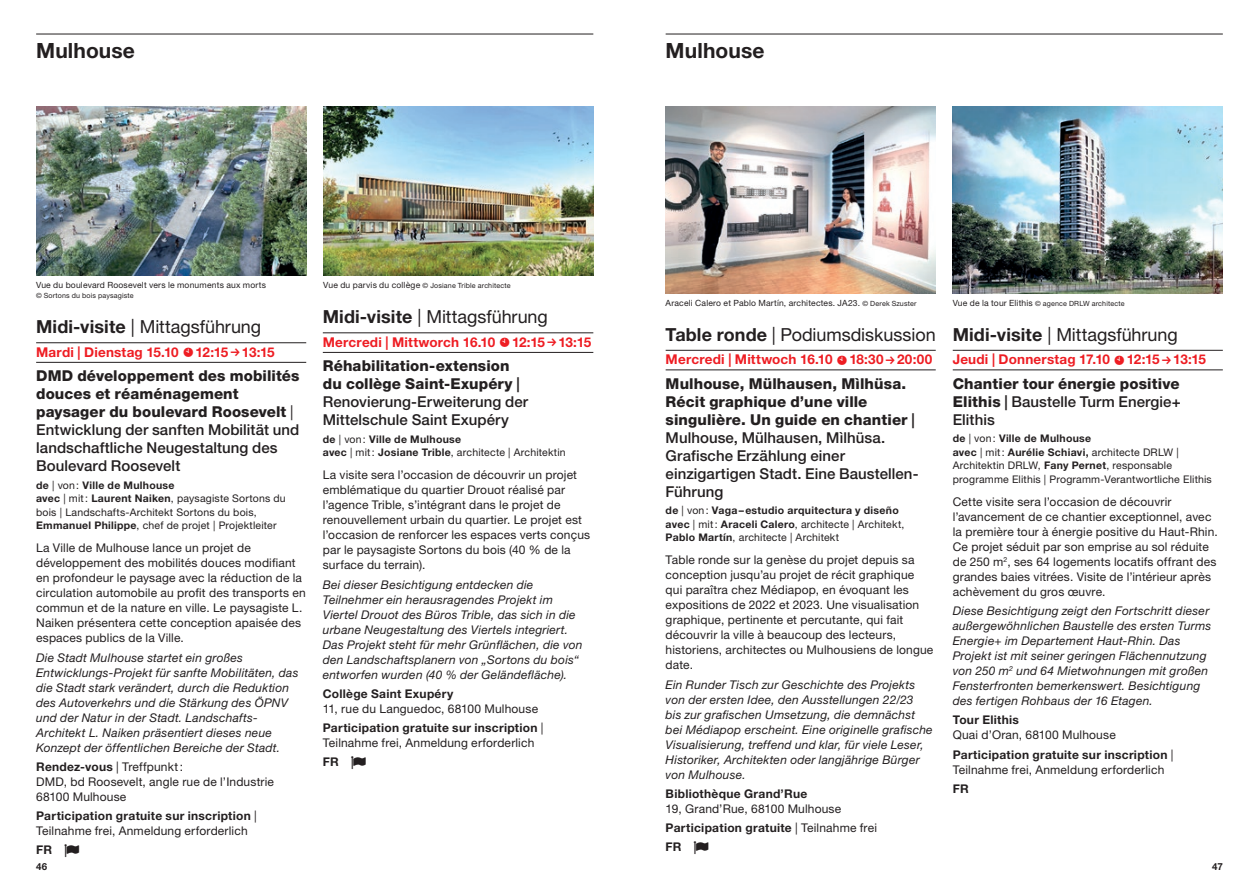
<style>
.page{position:relative;width:1259px;height:893px;background:#fff}
.page>*{position:absolute;margin:0;border:0;box-sizing:border-box;transform-origin:0 0}
.Ville_2024{font:700 21px "Helvetica Neue LT Std";letter-spacing:.005em;color:#231f20}
.Type_manifestation{font:18px "Helvetica Neue LT Std";letter-spacing:-.005em;color:#231f20}
.Titre_manif_2024{font:500 15px/18px "Helvetica Neue LT Std";letter-spacing:.005em;color:#231f20}
.Titre_manif_2024-2{font:800 15px/18px "Helvetica Neue LT Std";letter-spacing:.005em;color:#231f20;text-align:justify}
.Dates_Bold_rouge_f{font:700 13.5px "Helvetica Neue LT Std";letter-spacing:.015em;color:#ee1d23}
.Texte_01_c_8_10_Re{font:12px/15px "Helvetica Neue LT Std";letter-spacing:.015em;color:#231f20}
.Texte_02_c_8_10_It{font:italic 12px/15px "Helvetica Neue LT Std";letter-spacing:.02em;color:#231f20}
.Lieu_précisions_c{font:12px/15px "Helvetica Neue LT Std";letter-spacing:.015em;color:#231f20}
.Lieu_précisions_c-2{font:700 12px "Helvetica Neue LT Std";letter-spacing:.025em;color:#231f20}
.FR_DE{font:700 12px "Helvetica Neue LT Std";letter-spacing:.01em;color:#231f20}
.Avec_Mit_Sous-titr{font:10.5px/13.5px "Helvetica Neue LT Std";letter-spacing:.02em;color:#231f20}
.Avec_Mit_Sous-titr-2{font:700 10.5px/13.5px "Helvetica Neue LT Std";letter-spacing:.03em;color:#231f20}
.t1{font:700 9.75px "Helvetica Neue LT Std";color:#231f20}
.Légende_photo_2022{font:8.55px "Helvetica Neue LT Std";letter-spacing:.02em;color:#231f20}
.Légende_photo_2022-2{font:7.2px "Helvetica Neue LT Std";letter-spacing:.02em;color:#231f20}
.s1{font-weight:700}
.s2{font-weight:800}
.s3{font-weight:400}
.s4{font-size:8.55px}
.s5{font-size:7.2px}
.s6{font-weight:500}
</style>
<div class="page">
<hr style="left:36px;top:34px;width:557px;height:1px;background:#231f20">
<hr style="left:665px;top:34px;width:557px;height:1px;background:#231f20">
<hr style="left:36px;top:342px;width:270px;height:1px;background:#231f20">
<hr style="left:36px;top:362px;width:270px;height:1px;background:#231f20">
<hr style="left:323px;top:333px;width:270px;height:1px;background:#231f20">
<hr style="left:323px;top:352px;width:270px;height:1px;background:#231f20">
<hr style="left:665px;top:350px;width:270px;height:1px;background:#231f20">
<hr style="left:665px;top:370px;width:270px;height:1px;background:#231f20">
<hr style="left:952px;top:350px;width:270px;height:1px;background:#231f20">
<hr style="left:952px;top:370px;width:270px;height:1px;background:#231f20">
<img style="left:36px;top:106px;width:270px;height:170px">
<img style="left:323px;top:106px;width:270px;height:170px">
<img style="left:952px;top:106px;width:270px;height:188px">
<img style="left:665px;top:106px;width:270px;height:188px">
<p class="Ville_2024" style="left:36px;top:38px;width:100px">Mulhouse</p>
<p class="Ville_2024" style="left:665px;top:38px;width:100px">Mulhouse</p>
<p class="Légende_photo_2022" style="left:36px;top:280px;width:231px">Vue du boulevard Roosevelt vers le monuments aux morts</p>
<p class="Légende_photo_2022-2" style="left:36px;top:291px;width:99px">© Sortons du bois paysagiste</p>
<p class="Type_manifestation" style="left:36px;top:316px;width:227px"><span class="s1">Midi-visite</span> | Mittagsführung</p>
<p class="Dates_Bold_rouge_f" style="left:36px;top:343px;width:240px">Mardi | Dienstag 15.10 12:15 13:15</p>
<p class="Titre_manif_2024" style="left:36px;top:366px;width:265px"><span class="s2">DMD développement des mobilités douces et réaménagement paysager du boulevard Roosevelt</span> <span class="s3">|<br></span>Entwicklung der sanften Mobilität und landschaftliche Neugestaltung des<br>Boulevard Roosevelt</p>
<p class="Avec_Mit_Sous-titr" style="left:36px;top:478px;width:251px"><span class="s1">de</span> | von: <span class="s1">Ville de Mulhouse<br>avec</span> | mit: <span class="s1">Laurent Naiken</span>, paysagiste Sortons du bois | Landschafts-Architekt Sortons du bois, <span class="s1">Emmanuel Philippe</span>, chef de projet | Projektleiter</p>
<p class="Texte_01_c_8_10_Re" style="left:36px;top:540px;width:271px">La Ville de Mulhouse lance un projet de développement des mobilités douces modifiant en profondeur le paysage avec la réduction de la circulation automobile au profit des transports en commun et de la nature en ville. Le paysagiste L.<br>Naiken présentera cette conception apaisée des espaces publics de la Ville.</p>
<p class="Texte_02_c_8_10_It" style="left:36px;top:650px;width:264px">Die Stadt Mulhouse startet ein großes Entwicklungs-Projekt für sanfte Mobilitäten, das die Stadt stark verändert, durch die Reduktion des Autoverkehrs und die Stärkung des ÖPNV und der Natur in der Stadt. Landschafts-Architekt L. Naiken präsentiert dieses neue Konzept der öffentlichen Bereiche der Stadt.</p>
<p class="Lieu_précisions_c" style="left:36px;top:759px;width:239px"><span class="s1">Rendez-vous</span> | Treffpunkt:<br>DMD, bd Roosevelt, angle rue de l’Industrie<br>68100 Mulhouse</p>
<p class="Lieu_précisions_c" style="left:36px;top:808px;width:222px"><span class="s1">Participation gratuite sur inscription</span> |<br>Teilnahme frei, Anmeldung erforderlich</p>
<p class="FR_DE" style="left:36px;top:843px;width:17px">FR</p>
<p class="Légende_photo_2022-2" style="left:323px;top:281px;width:189px"><span class="s4">Vue du parvis du collège</span> © Josiane Trible architecte</p>
<p class="Type_manifestation" style="left:323px;top:306px;width:227px"><span class="s1">Midi-visite</span> | Mittagsführung</p>
<p class="Dates_Bold_rouge_f" style="left:323px;top:333px;width:270px">Mercredi | Mittworch 16.10 12:15 13:15</p>
<p class="Titre_manif_2024" style="left:323px;top:357px;width:207px"><span class="s2">Réhabilitation-extension du collège Saint-Exupéry</span> |<br>Renovierung-Erweiterung der<br>Mittelschule Saint Exupéry</p>
<p class="Avec_Mit_Sous-titr-2" style="left:323px;top:432px;width:244px">de <span class="s3">| von:</span> Ville de Mulhouse<br>avec <span class="s3">| mit:</span> Josiane Trible<span class="s3">, architecte | Architektin</span></p>
<p class="Texte_01_c_8_10_Re" style="left:323px;top:467px;width:269px">La visite sera l’occasion de découvrir un projet emblématique du quartier Drouot réalisé par l’agence Trible, s’intégrant dans le projet de renouvellement urbain du quartier. Le projet est l’occasion de renforcer les espaces verts conçus par le paysagiste Sortons du bois (40 % de la surface du terrain).</p>
<p class="Texte_02_c_8_10_It" style="left:323px;top:577px;width:261px">Bei dieser Besichtigung entdecken die Teilnehmer ein herausragendes Projekt im Viertel Drouot des Büros Trible, das sich in die urbane Neugestaltung des Viertels integriert.<br>Das Projekt steht für mehr Grünflächen, die von den Landschaftsplanern von „Sortons du bois“ entworfen wurden (40 % der Geländefläche).</p>
<p class="Lieu_précisions_c" style="left:323px;top:686px;width:217px"><span class="s1">Collège Saint Exupéry<br></span>11, rue du Languedoc, 68100 Mulhouse</p>
<p class="Lieu_précisions_c" style="left:323px;top:720px;width:222px"><span class="s1">Participation gratuite sur inscription</span> |<br>Teilnahme frei, Anmeldung erforderlich</p>
<p class="FR_DE" style="left:323px;top:755px;width:17px">FR</p>
<p class="Légende_photo_2022" style="left:665px;top:298px;width:252px">Araceli Calero et Pablo Martín, architectes. JA23. <span class="s5">© Derek Szuster</span></p>
<p class="Type_manifestation" style="left:665px;top:323px;width:271px"><span class="s1">Table ronde</span> | Podiumsdiskussion</p>
<p class="Dates_Bold_rouge_f" style="left:665px;top:351px;width:268px">Mercredi | Mittwoch 16.10 18:30 20:00</p>
<p class="Titre_manif_2024" style="left:665px;top:374px;width:253px"><span class="s2">Mulhouse, Mülhausen, Mìlhüsa.<br>Récit graphique d’une ville singulière. Un guide en chantier</span> |<br>Mulhouse, Mülhausen, Mìlhüsa.<br>Grafische Erzählung einer einzigartigen Stadt. Eine Baustellen-<br>Führung</p>
<p class="Avec_Mit_Sous-titr-2" style="left:665px;top:504px;width:240px">de <span class="s3">| von:</span> Vaga–estudio arquitectura y diseño avec <span class="s3">| mit:</span> Araceli Calero<span class="s3">, architecte | Architekt,<br></span>Pablo Martín<span class="s3">, architecte | Architekt</span></p>
<p class="Texte_01_c_8_10_Re" style="left:665px;top:552px;width:269px">Table ronde sur la genèse du projet depuis sa conception jusqu’au projet de récit graphique qui paraîtra chez Médiapop, en évoquant les expositions de 2022 et 2023. Une visualisation graphique, pertinente et percutante, qui fait découvrir la ville à beaucoup des lecteurs, historiens, architectes ou Mulhousiens de longue date.</p>
<p class="Texte_02_c_8_10_It" style="left:665px;top:677px;width:269px">Ein Runder Tisch zur Geschichte des Projekts von der ersten Idee, den Ausstellungen 22/23<br>bis zur grafischen Umsetzung, die demnächst bei Médiapop erscheint. Eine originelle grafische Visualisierung, treffend und klar, für viele Leser, Historiker, Architekten oder langjährige Bürger von Mulhouse.</p>
<p class="Lieu_précisions_c" style="left:665px;top:786px;width:177px"><span class="s1">Bibliothèque Grand’Rue<br></span>19, Grand’Rue, 68100 Mulhouse</p>
<p class="Lieu_précisions_c-2" style="left:665px;top:820px;width:213px">Participation gratuite <span class="s3">| Teilnahme frei</span></p>
<p class="FR_DE" style="left:665px;top:840px;width:17px">FR</p>
<p class="Légende_photo_2022-2" style="left:952px;top:299px;width:173px"><span class="s4">Vue de la tour Elithis</span> © agence DRLW architecte</p>
<p class="Type_manifestation" style="left:952px;top:323px;width:227px"><span class="s1">Midi-visite</span> | Mittagsführung</p>
<p class="Dates_Bold_rouge_f" style="left:952px;top:351px;width:255px">Jeudi | Donnerstag 17.10 12:15 13:15</p>
<p class="Titre_manif_2024-2" style="left:952px;top:374px;width:229px">Chantier tour énergie positive Elithis <span class="s6">| Baustelle Turm Energie+ Elithis</span></p>
<p class="Avec_Mit_Sous-titr" style="left:952px;top:432px;width:261px"><span class="s1">de</span> | von: <span class="s1">Ville de Mulhouse<br>avec</span> | mit: <span class="s1">Aurélie Schiavi,</span> architecte DRLW | Architektin DRLW, <span class="s1">Fany Pernet</span>, responsable programme Elithis | Programm-Verantwortliche Elithis</p>
<p class="Texte_01_c_8_10_Re" style="left:952px;top:494px;width:266px">Cette visite sera l’occasion de découvrir l’avancement de ce chantier exceptionnel, avec la première tour à énergie positive du Haut-Rhin.<br>Ce projet séduit par son emprise au sol réduite de 250 m<sup>2</sup>, ses 64 logements locatifs offrant des grandes baies vitrées. Visite de l’intérieur après achèvement du gros œuvre.</p>
<p class="Texte_02_c_8_10_It" style="left:952px;top:603px;width:260px">Diese Besichtigung zeigt den Fortschritt dieser außergewöhnlichen Baustelle des ersten Turms Energie+ im Departement Haut-Rhin. Das Projekt ist mit seiner geringen Flächennutzung von 250 m<sup>2</sup> und 64 Mietwohnungen mit großen Fensterfronten bemerkenswert. Besichtigung des fertigen Rohbaus der 16 Etagen.</p>
<p class="Lieu_précisions_c" style="left:952px;top:712px;width:164px"><span class="s1">Tour Elithis<br></span>Quai d’Oran, 68100 Mulhouse</p>
<p class="Lieu_précisions_c" style="left:952px;top:747px;width:222px"><span class="s1">Participation gratuite sur inscription</span> |<br>Teilnahme frei, Anmeldung erforderlich</p>
<p class="FR_DE" style="left:952px;top:781px;width:17px">FR</p>
<p class="t1" style="left:36px;top:861px;width:13px">46</p>
<p class="t1" style="left:1212px;top:861px;width:12px">47</p>
</div>
